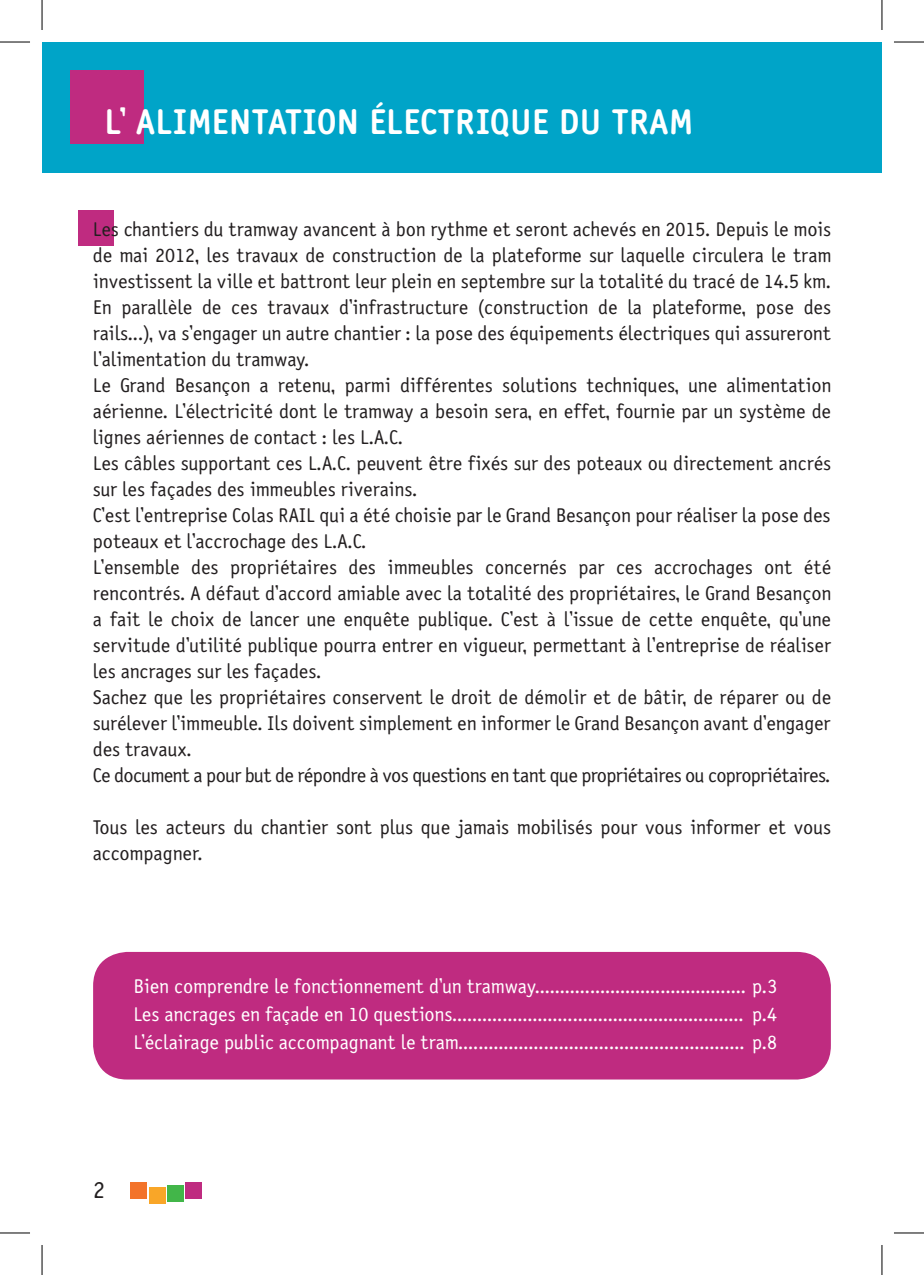
<style>
.page{position:relative;width:924px;height:1275px;background:#fff}
.page>*{position:absolute;margin:0;border:0;box-sizing:border-box;transform-origin:0 0}
.t1{font:700 36px "Saturday Sans ICG";color:#fff}
.t2{font:24px "Saturday Sans ICG";color:#231f20}
.t3{font:20px/26px "Saturday Sans ICG";color:#231f20}
.t4{font:20px/28px "Saturday Sans ICG";color:#fff;text-align:justify}
</style>
<div class="page">
<div style="left:42px;top:42px;width:839px;height:130px;background:#00a4c8"></div>
<div style="left:78px;top:211px;width:36px;height:35px;background:#bf2b80"></div>
<div style="left:70px;top:70px;width:74px;height:74px;background:#bf2b80"></div>
<div style="left:93px;top:952px;width:737px;height:127px;background:#bf2b80;border-radius:34px"></div>
<div style="left:130px;top:1182px;width:17px;height:17px;background:#f3732a"></div>
<div style="left:149px;top:1187px;width:16px;height:16px;background:#f9a628"></div>
<div style="left:167px;top:1185px;width:17px;height:16px;background:#42b649"></div>
<div style="left:186px;top:1181px;width:16px;height:17px;background:#bf2b80"></div>
<hr style="left:0;top:42px;width:30px;height:1px;background:#000">
<hr style="left:893px;top:42px;width:30px;height:1px;background:#000">
<hr style="left:0;top:1232px;width:30px;height:1px;background:#000">
<hr style="left:893px;top:1232px;width:30px;height:1px;background:#000">
<hr style="left:42px;top:0;width:1px;height:30px;background:#000">
<hr style="left:42px;top:1245px;width:1px;height:30px;background:#000">
<hr style="left:881px;top:0;width:1px;height:30px;background:#000">
<hr style="left:881px;top:1245px;width:1px;height:30px;background:#000">
<h1 class="t1" style="left:104px;top:101px;width:566px">L’ ALIMENTATION ÉLECTRIQUE DU TRAM</h1>
<p class="t3" style="left:93px;top:216px;width:739px">Les chantiers du tramway avancent à bon rythme et seront achevés en 2015. Depuis le mois de mai 2012, les travaux de construction de la plateforme sur laquelle circulera le tram investissent la ville et battront leur plein en septembre sur la totalité du tracé de 14.5 km.<br>En parallèle de ces travaux d’infrastructure (construction de la plateforme, pose des rails...), va s’engager un autre chantier : la pose des équipements électriques qui assureront l’alimentation du tramway.<br>Le Grand Besançon a retenu, parmi différentes solutions techniques, une alimentation aérienne. L’électricité dont le tramway a besoin sera, en effet, fournie par un système de lignes aériennes de contact : les L.A.C.<br>Les câbles supportant ces L.A.C. peuvent être fixés sur des poteaux ou directement ancrés sur les façades des immeubles riverains.<br>C’est l’entreprise Colas RAIL qui a été choisie par le Grand Besançon pour réaliser la pose des poteaux et l’accrochage des L.A.C.<br>L’ensemble des propriétaires des immeubles concernés par ces accrochages ont été rencontrés. A défaut d’accord amiable avec la totalité des propriétaires, le Grand Besançon a fait le choix de lancer une enquête publique. C’est à l’issue de cette enquête, qu’une servitude d’utilité publique pourra entrer en vigueur, permettant à l’entreprise de réaliser les ancrages sur les façades.<br>Sachez que les propriétaires conservent le droit de démolir et de bâtir, de réparer ou de surélever l’immeuble. Ils doivent simplement en informer le Grand Besançon avant d’engager des travaux.<br>Ce document a pour but de répondre à vos questions en tant que propriétaires ou copropriétaires.</p>
<p class="t3" style="left:93px;top:814px;width:739px">Tous les acteurs du chantier sont plus que jamais mobilisés pour vous informer et vous accompagner.</p>
<p class="t4" style="left:133px;top:972px;width:645px">Bien comprendre le fonctionnement d’un tramway.......................................... p.3<br>Les ancrages en façade en 10 questions.......................................................... p.4<br>L’éclairage public accompagnant le tram......................................................... p.8</p>
<p class="t2" style="left:93px;top:1176px;width:13px">2</p>
</div>
